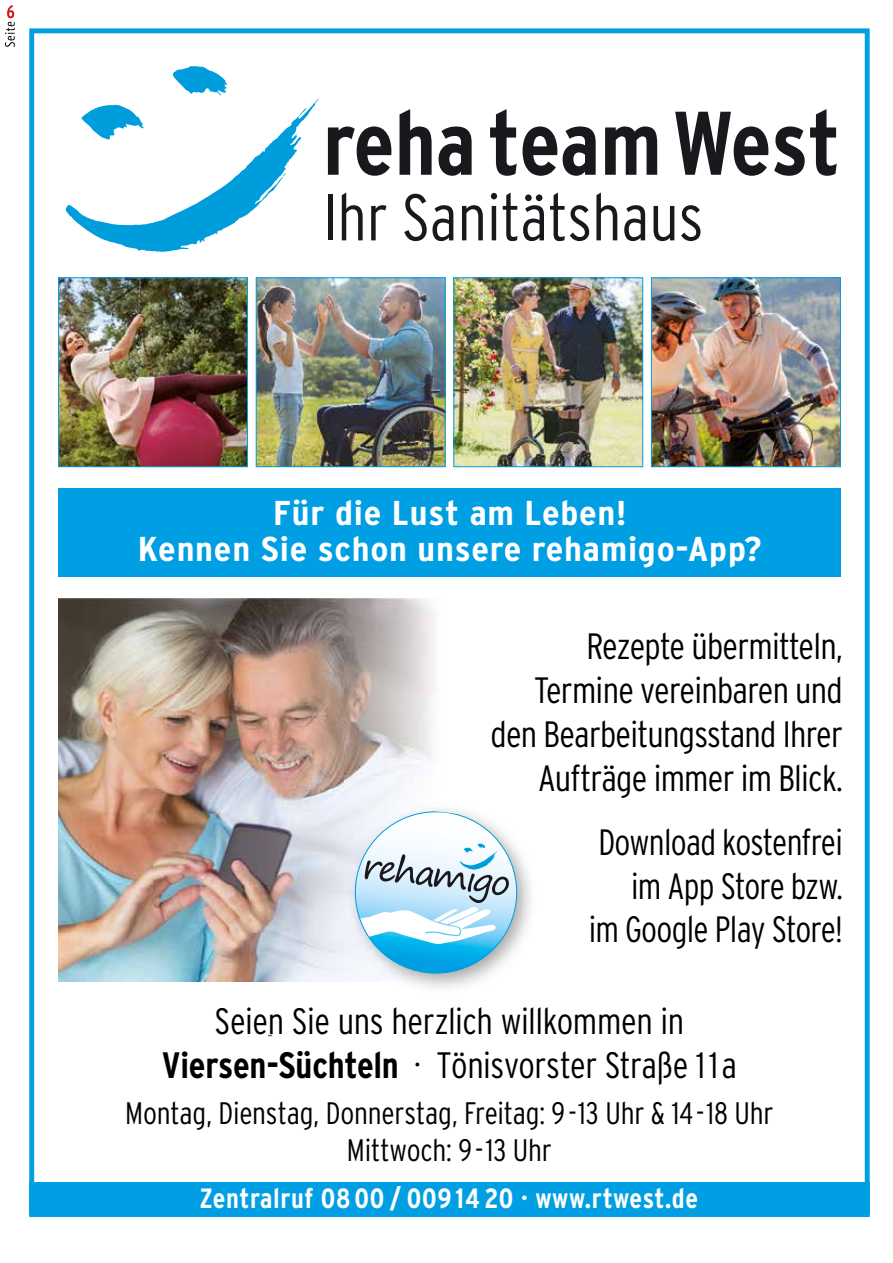
<style>
.page{position:relative;width:893px;height:1263px;background:#fff}
.page>*{position:absolute;margin:0;border:0;box-sizing:border-box;transform-origin:0 0}
.t1{font:700 condensed 90.15px "Interstate";letter-spacing:-.005em;color:#1a181c}
.t2{font:300 65.55px "Interstate Condensed";color:#1a181c}
.t3{font:300 condensed 36.75px/44.1px "Interstate";letter-spacing:-.01em;color:#000;text-align:center}
.t4{font:300 condensed 36.6px/44px "Interstate";letter-spacing:-.02em;color:#000;text-align:right}
.t5{font:700 condensed 34.5px/35.7px "Interstate";letter-spacing:.02em;color:#fff;text-align:center;scale:1.12 1}
.t6{font:300 condensed 31.05px/37.2px "Interstate";letter-spacing:-.005em;color:#000;text-align:center}
.t7{font:700 condensed 27.9px "Interstate";letter-spacing:.02em;color:#fff}
.s1{font-weight:700}
</style>
<div class="page">
<div style="left:29px;top:28px;width:841px;height:1189px;border:5px solid #009fe3"></div>
<div style="left:30px;top:1182px;width:840px;height:33px;background:#009fe3"></div>
<svg style="left:66px;top:66px;width:253px;height:186px"></svg>
<img style="left:60px;top:279px;width:186px;height:186px">
<div style="left:58px;top:277px;width:190px;height:190px;border:1px solid #009fe3"></div>
<img style="left:455px;top:279px;width:186px;height:186px">
<div style="left:453px;top:277px;width:190px;height:190px;border:1px solid #009fe3"></div>
<img style="left:653px;top:279px;width:186px;height:186px">
<div style="left:651px;top:277px;width:190px;height:190px;border:1px solid #009fe3"></div>
<img style="left:258px;top:279px;width:186px;height:186px">
<div style="left:256px;top:277px;width:190px;height:190px;border:1px solid #009fe3"></div>
<div style="left:58px;top:488px;width:783px;height:88px;background:#009fe3"></div>
<img style="left:58px;top:599px;width:376px;height:239px">
<img style="left:58px;top:838px;width:288px;height:143px">
<img style="left:345px;top:838px;width:1px;height:95px">
<img style="left:346px;top:802px;width:95px;height:179px">
<svg style="left:350px;top:807px;width:171px;height:171px"></svg>
<svg style="left:5px;top:5px;width:10px;height:42px"></svg>
<h1 class="t1" style="left:323px;top:88px;width:519px">reha teamWest</h1>
<h2 class="t2" style="left:323px;top:180px;width:382px">Ihr Sanitätshaus</h2>
<p class="t5" style="left:138px;top:495px;width:558px">Für die Lust am Leben!<br>Kennen Sie schon unsere rehamigo-App?</p>
<p class="t4" style="left:491px;top:624px;width:354px">Rezepte übermitteln,<br>Termine vereinbaren und den Bearbeitungsstand Ihrer<br>Aufträge immer im Blick.</p>
<p class="t4" style="left:589px;top:819px;width:256px">Download kostenfrei im App Store bzw.<br>im Google Play Store!</p>
<p class="t3" style="left:162px;top:999px;width:577px">Seien Sie uns herzlich willkommen in<br><span class="s1">Viersen-Süchteln</span> · Tönisvorster Straße 11a</p>
<p class="t6" style="left:125px;top:1094px;width:650px">Montag, Dienstag, Donnerstag, Freitag: 9-13 Uhr &amp; 14-18 Uhr<br>Mittwoch: 9-13 Uhr</p>
<p class="t7" style="left:200px;top:1181px;width:500px">Zentralruf 08 00 / 009 14 20 · www.rtwest.de</p>
</div>
